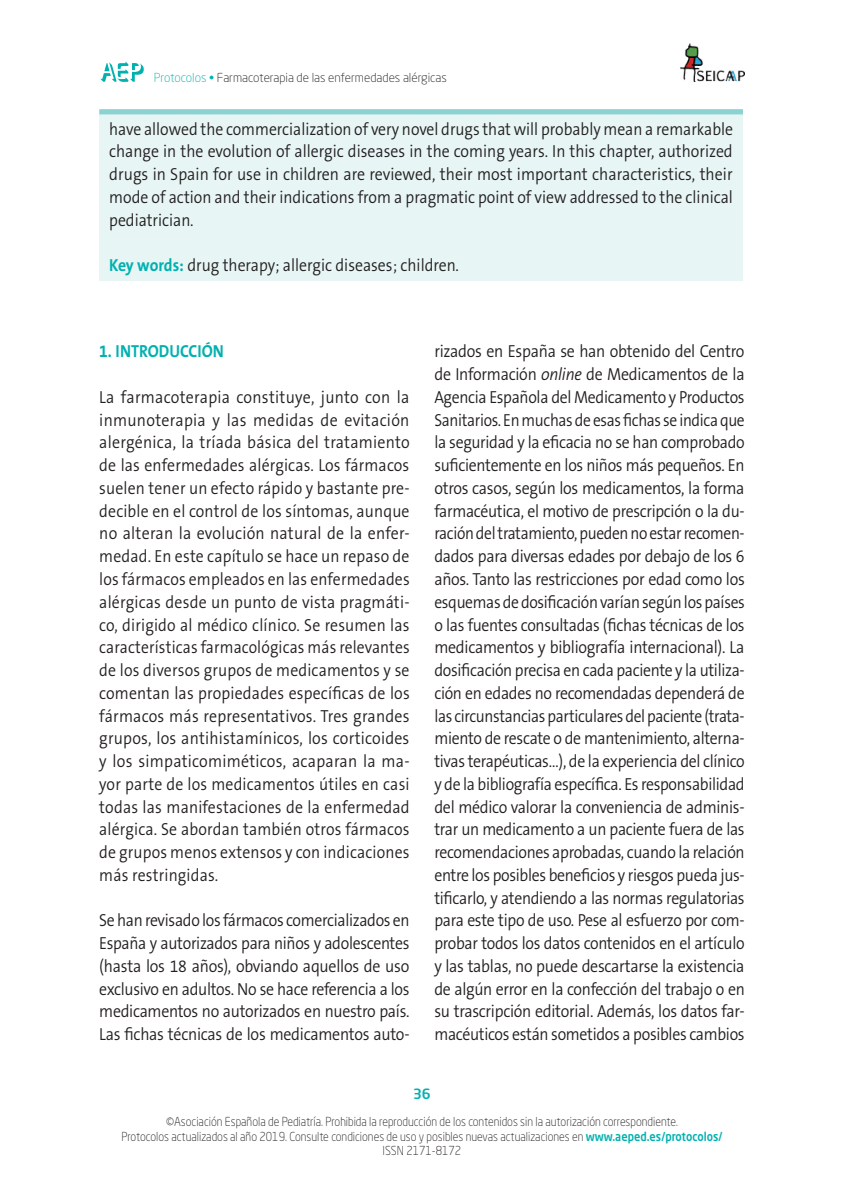
<style>
.page{position:relative;width:844px;height:1191px;background:#fff}
.page>*{position:absolute;margin:0;border:0;box-sizing:border-box;transform-origin:0 0}
.t1{font:300 17.5px/22.8px "The Sans B Plus W4";color:#231f20;text-align:justify;scale:.91 1}
.t2{font:300 17.5px/22.8px "The Sans B Plus W4";color:#231f20;text-align:justify;scale:.9 1}
.t3{font:700 17.5px "The Sans B Plus W7";color:#00b1b0;scale:.9 1}
.t4{font:500 14px "Neo Sans Std";color:#00b1b0}
.t5{font:300 12.25px/14.7px "Neo Sans Std";color:#231f20;text-align:center;scale:.9 1}
.t6{font:300 12.25px "Neo Sans Std";color:#231f20}
.s1{color:#00b1b0}
.s2{font-family:"The Sans B Plus W7";font-weight:700;color:#00b1b0}
.s3{font-style:italic}
.s4{font-weight:500;color:#00b1b0}
</style>
<div class="page">
<svg style="left:100px;top:61px;width:44px;height:21px"></svg>
<img style="left:680px;top:43px;width:64px;height:39px">
<div style="left:99px;top:112px;width:643px;height:169px;background:#e7f5f4"></div>
<div style="left:99px;top:109px;width:643px;height:5px;background:#8bd2d3"></div>
<p class="t6" style="left:154px;top:70px;width:294px"><span class="s1">Protocolos •</span> Farmacoterapia de las enfermedades alérgicas</p>
<p class="t2" style="left:109px;top:117px;width:694px">have allowed the commercialization of very novel drugs that will probably mean a remarkable change in the evolution of allergic diseases in the coming years. In this chapter, authorized drugs in Spain for use in children are reviewed, their most important characteristics, their mode of action and their indications from a pragmatic point of view addressed to the clinical pediatrician.</p>
<p class="t2" style="left:109px;top:254px;width:390px"><span class="s2">Key words:</span> drug therapy; allergic diseases; children.</p>
<p class="t3" style="left:99px;top:340px;width:140px">1. INTRODUCCIÓN</p>
<p class="t1" style="left:99px;top:386px;width:342px">La farmacoterapia constituye, junto con la inmunoterapia y las medidas de evitación alergénica, la tríada básica del tratamiento de las enfermedades alérgicas. Los fármacos suelen tener un efecto rápido y bastante pre&shy;decible en el control de los síntomas, aunque no alteran la evolución natural de la enfer&shy;medad. En este capítulo se hace un repaso de los fármacos empleados en las enfermedades alérgicas desde un punto de vista pragmáti&shy;co, dirigido al médico clínico. Se resumen las características farmacológicas más relevantes de los diversos grupos de medicamentos y se comentan las propiedades específicas de los fármacos más representativos. Tres grandes grupos, los antihistamínicos, los corticoides y los simpaticomiméticos, acaparan la ma&shy;yor parte de los medicamentos útiles en casi todas las manifestaciones de la enfermedad alérgica. Se abordan también otros fármacos de grupos menos extensos y con indicaciones más restringidas.</p>
<p class="t2" style="left:99px;top:909px;width:346px">Se han revisado los fármacos comercializados en España y autorizados para niños y adolescentes (hasta los 18 años), obviando aquellos de uso exclusivo en adultos. No se hace referencia a los medicamentos no autorizados en nuestro país.<br>Las fichas técnicas de los medicamentos auto-</p>
<p class="t1" style="left:434px;top:340px;width:342px">rizados en España se han obtenido del Centro de Información <span class="s3">online</span> de Medicamentos de la Agencia Española del Medicamento y Productos Sanitarios. En muchas de esas fichas se indica que la seguridad y la eficacia no se han comprobado suficientemente en los niños más pequeños. En otros casos, según los medicamentos, la forma farmacéutica, el motivo de prescripción o la du&shy;ración del tratamiento, pueden no estar recomen&shy;dados para diversas edades por debajo de los 6 años. Tanto las restricciones por edad como los esquemas de dosificación varían según los países o las fuentes consultadas (fichas técnicas de los medicamentos y bibliografía internacional). La dosificación precisa en cada paciente y la utiliza&shy;ción en edades no recomendadas dependerá de las circunstancias particulares del paciente (trata&shy;miento de rescate o de mantenimiento, alterna&shy;tivas terapéuticas…), de la experiencia del clínico y de la bibliografía específica. Es responsabilidad del médico valorar la conveniencia de adminis&shy;trar un medicamento a un paciente fuera de las recomendaciones aprobadas, cuando la relación entre los posibles beneficios y riesgos pueda jus&shy;tificarlo, y atendiendo a las normas regulatorias para este tipo de uso. Pese al esfuerzo por com&shy;probar todos los datos contenidos en el artículo y las tablas, no puede descartarse la existencia de algún error en la confección del trabajo o en su trascripción editorial. Además, los datos far&shy;macéuticos están sometidos a posibles cambios</p>
<p class="t4" style="left:413px;top:1085px;width:19px">36</p>
<p class="t5" style="left:121px;top:1114px;width:669px">©Asociación Española de Pediatría. Prohibida la reproducción de los contenidos sin la autorización correspondiente.<br>Protocolos actualizados al año 2019. Consulte condiciones de uso y posibles nuevas actualizaciones en <span class="s4">www.aeped.es/protocolos/<br></span>ISSN 2171-8172</p>
</div>
